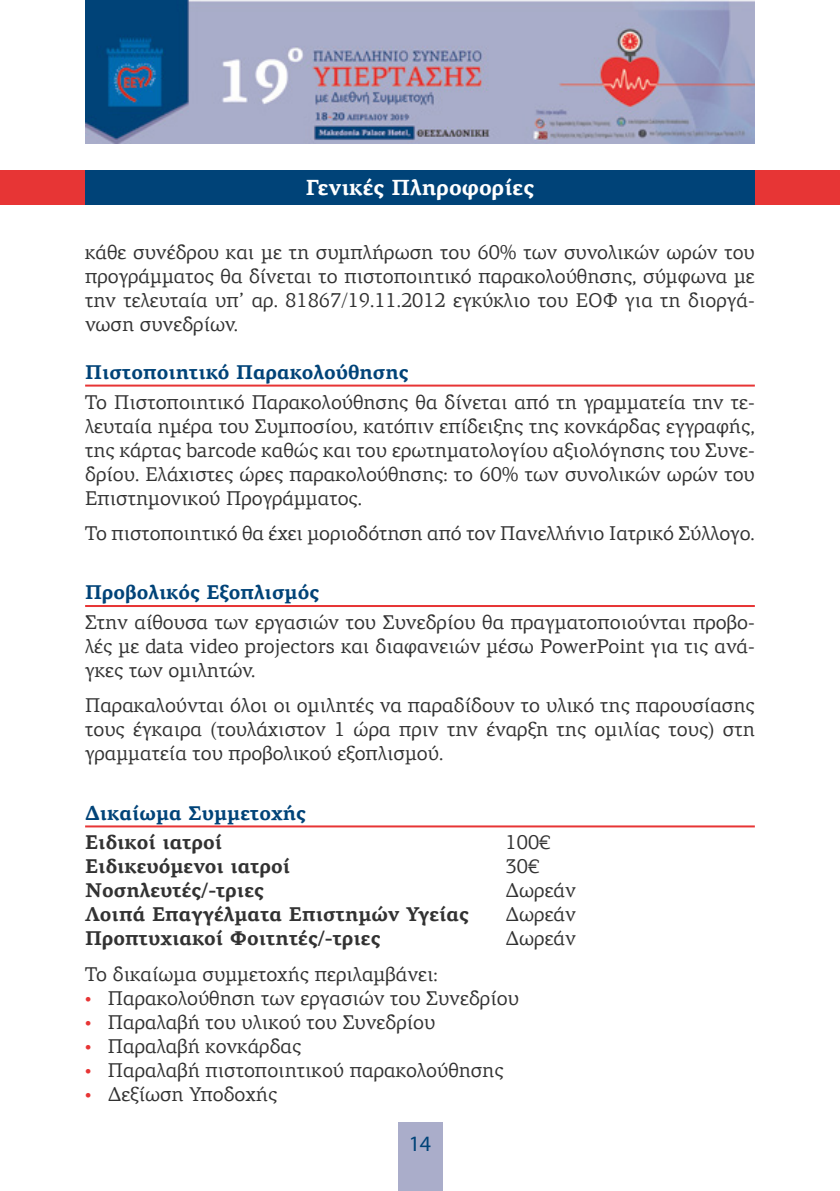
<style>
.page{position:relative;width:840px;height:1191px;background:#fff}
.page>*{position:absolute;margin:0;border:0;box-sizing:border-box;transform-origin:0 0}
.t1{font:700 22px "PF Agora Serif Pro";color:#fff}
.t2{font:22px "Myriad Pro";color:#004378}
.t3{font:20px/24px "PF Agora Serif Pro";color:#323232;text-align:justify}
.t4{font:700 20px "PF Agora Serif Pro";color:#323232}
.t5{font:700 20px "PF Agora Serif Pro";color:#004378}
.s1{font-family:"Myriad Pro";font-size:22px;color:#e73535}
</style>
<div class="page">
<div style="left:397px;top:1123px;width:45px;height:68px;background:#aaadca"></div>
<img style="left:85px;top:0;width:669px;height:144px">
<div style="left:0;top:170px;width:839px;height:34px;background:#e73535"></div>
<hr style="left:85px;top:384px;width:669px;height:2px;background:#e73535">
<hr style="left:85px;top:605px;width:669px;height:2px;background:#e73535">
<hr style="left:85px;top:825px;width:669px;height:2px;background:#e73535">
<div style="left:85px;top:170px;width:669px;height:34px;background:#004378"></div>
<p class="t1" style="left:306px;top:174px;width:229px">Γενικές Πληροφορίες</p>
<p class="t3" style="left:85px;top:240px;width:670px">κάθε συνέδρου και με τη συμπλήρωση του 60% των συνολικών ωρών του προγράμματος θα δίνεται το πιστοποιητικό παρακολούθησης, σύμφωνα με την τελευταία υπ’ αρ. 81867/19.11.2012 εγκύκλιο του ΕΟΦ για τη διοργά&shy;νωση συνεδρίων.</p>
<p class="t5" style="left:85px;top:359px;width:325px">Πιστοποιητικό Παρακολούθησης</p>
<p class="t3" style="left:85px;top:390px;width:670px">Το Πιστοποιητικό Παρακολούθησης θα δίνεται από τη γραμματεία την τε&shy;λευταία ημέρα του Συμποσίου, κατόπιν επίδειξης της κονκάρδας εγγραφής, της κάρτας barcode καθώς και του ερωτηματολογίου αξιολόγησης του Συνε&shy;δρίου. Ελάχιστες ώρες παρακολούθησης: το 60% των συνολικών ωρών του Επιστημονικού Προγράμματος.</p>
<p class="t3" style="left:85px;top:521px;width:670px">Το πιστοποιητικό θα έχει μοριοδότηση από τον Πανελλήνιο Ιατρικό Σύλλογο.</p>
<p class="t5" style="left:85px;top:580px;width:235px">Προβολικός Εξοπλισμός</p>
<p class="t3" style="left:85px;top:610px;width:670px">Στην αίθουσα των εργασιών του Συνεδρίου θα πραγματοποιούνται προβο&shy;λές με data video projectors και διαφανειών μέσω PowerPoint για τις ανά&shy;γκες των ομιλητών.</p>
<p class="t3" style="left:85px;top:693px;width:670px">Παρακαλούνται όλοι οι ομιλητές να παραδίδουν το υλικό της παρουσίασης τους έγκαιρα (τουλάχιστον 1 ώρα πριν την έναρξη της ομιλίας τους) στη γραμματεία του προβολικού εξοπλισμού.</p>
<p class="t5" style="left:85px;top:800px;width:222px">Δικαίωμα Συμμετοχής</p>
<p class="t4" style="left:85px;top:830px;width:138px">Ειδικοί ιατροί</p>
<p class="t3" style="left:505px;top:830px;width:46px">100€</p>
<p class="t4" style="left:85px;top:854px;width:207px">Ειδικευόμενοι ιατροί</p>
<p class="t3" style="left:505px;top:854px;width:35px">30€</p>
<p class="t4" style="left:85px;top:878px;width:180px">Νοσηλευτές/-τριες</p>
<p class="t3" style="left:505px;top:878px;width:72px">Δωρεάν</p>
<p class="t4" style="left:85px;top:902px;width:385px">Λοιπά Επαγγέλματα Επιστημών Υγείας</p>
<p class="t3" style="left:505px;top:902px;width:72px">Δωρεάν</p>
<p class="t4" style="left:85px;top:926px;width:296px">Προπτυχιακοί Φοιτητές/-τριες</p>
<p class="t3" style="left:505px;top:926px;width:72px">Δωρεάν</p>
<p class="t3" style="left:85px;top:962px;width:354px">Το δικαίωμα συμμετοχής περιλαμβάνει:</p>
<p class="t3" style="left:85px;top:986px;width:435px"><span class="s1">•</span> Παρακολούθηση των εργασιών του Συνεδρίου</p>
<p class="t3" style="left:85px;top:1010px;width:351px"><span class="s1">•</span> Παραλαβή του υλικού του Συνεδρίου</p>
<p class="t3" style="left:85px;top:1034px;width:217px"><span class="s1">•</span> Παραλαβή κονκάρδας</p>
<p class="t3" style="left:85px;top:1058px;width:420px"><span class="s1">•</span> Παραλαβή πιστοποιητικού παρακολούθησης</p>
<p class="t3" style="left:85px;top:1082px;width:193px"><span class="s1">•</span> Δεξίωση Υποδοχής</p>
<p class="t2" style="left:408px;top:1129px;width:24px">14</p>
</div>
